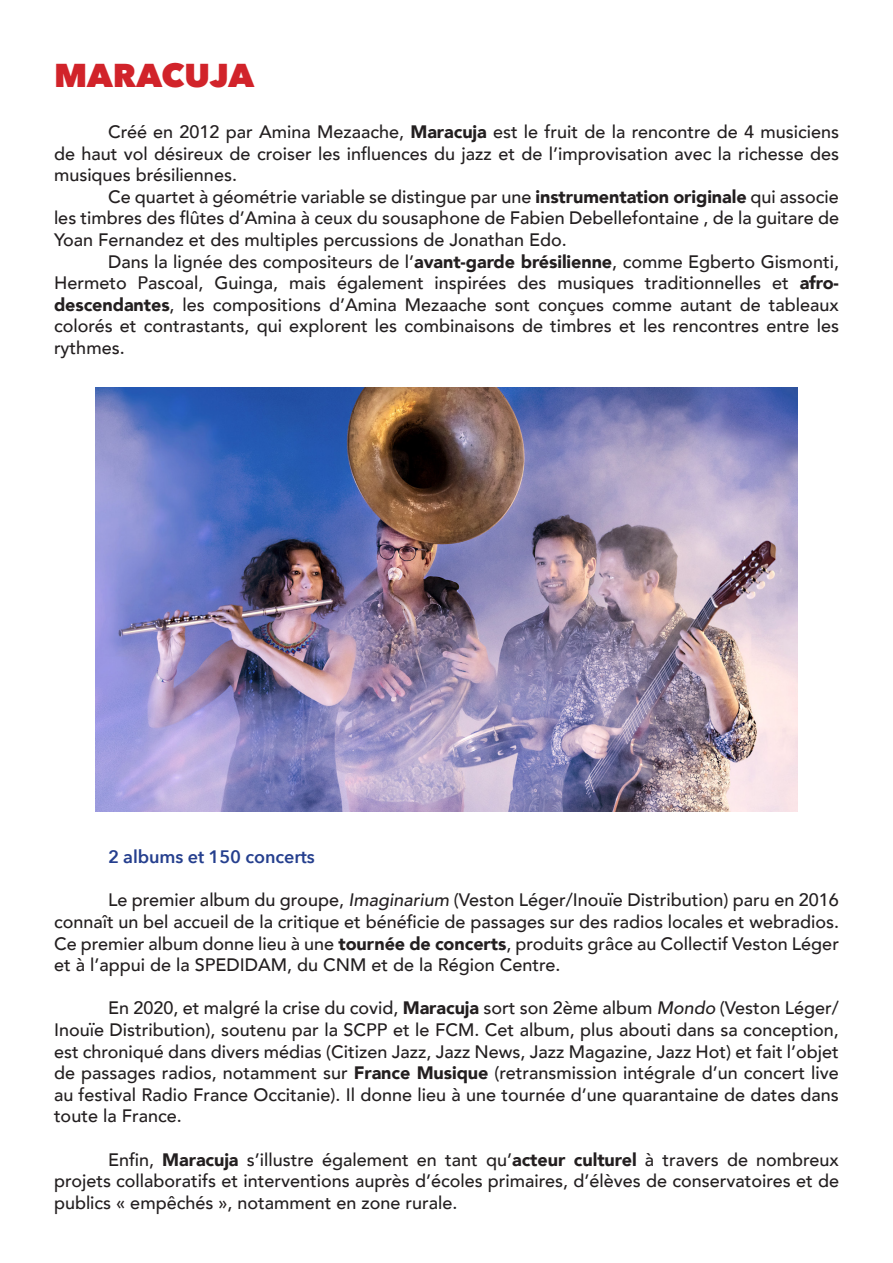
<style>
.page{position:relative;width:893px;height:1263px;background:#fff}
.page>*{position:absolute;margin:0;border:0;box-sizing:border-box;transform-origin:0 0}
.t1{font:800 33px "Avenir Next";color:#d1232a}
.t2{font:500 18px/21.6px "Avenir";color:#231f20;text-align:justify}
.t3{font:600 18px "Avenir Next";letter-spacing:-.005em;color:#253f8e}
.s1{font-weight:900}
.s2{font-style:italic}
</style>
<div class="page">
<img style="left:95px;top:388px;width:703px;height:423px">
<p class="t1" style="left:54px;top:55px;width:202px">MARACUJA</p>
<p class="t2" style="left:54px;top:120px;width:787px;text-indent:54px">Créé en 2012 par Amina Mezaache, <span class="s1">Maracuja</span> est le fruit de la rencontre de 4 musiciens de haut vol désireux de croiser les influences du jazz et de l’improvisation avec la richesse des musiques brésiliennes.</p>
<p class="t2" style="left:54px;top:185px;width:786px;text-indent:54px">Ce quartet à géométrie variable se distingue par une <span class="s1">instrumentation originale</span> qui associe les timbres des flûtes d’Amina à ceux du sousaphone de Fabien Debellefontaine , de la guitare de Yoan Fernandez et des multiples percussions de Jonathan Edo.</p>
<p class="t2" style="left:54px;top:250px;width:787px;text-indent:54px">Dans la lignée des compositeurs de l’<span class="s1">avant-garde brésilienne</span>, comme Egberto Gismonti, Hermeto Pascoal, Guinga, mais également inspirées des musiques traditionnelles et <span class="s1">afro&shy;descendantes</span>, les compositions d’Amina Mezaache sont conçues comme autant de tableaux colorés et contrastants, qui explorent les combinaisons de timbres et les rencontres entre les rythmes.</p>
<p class="t3" style="left:108px;top:841px;width:208px">2 albums et 150 concerts</p>
<p class="t2" style="left:54px;top:888px;width:787px;text-indent:54px">Le premier album du groupe, <span class="s2">Imaginarium</span> (Veston Léger/Inouïe Distribution) paru en 2016 connaît un bel accueil de la critique et bénéficie de passages sur des radios locales et webradios.<br>Ce premier album donne lieu à une <span class="s1">tournée de concerts</span>, produits grâce au Collectif Veston Léger et à l’appui de la SPEDIDAM, du CNM et de la Région Centre.</p>
<p class="t2" style="left:54px;top:996px;width:786px;text-indent:54px">En 2020, et malgré la crise du covid, <span class="s1">Maracuja</span> sort son 2ème album <span class="s2">Mondo</span> (Veston Léger/ Inouïe Distribution), soutenu par la SCPP et le FCM. Cet album, plus abouti dans sa conception, est chroniqué dans divers médias (Citizen Jazz, Jazz News, Jazz Magazine, Jazz Hot) et fait l’objet de passages radios, notamment sur <span class="s1">France Musique</span> (retransmission intégrale d’un concert live au festival Radio France Occitanie). Il donne lieu à une tournée d’une quarantaine de dates dans toute la France.</p>
<p class="t2" style="left:54px;top:1147px;width:786px;text-indent:54px">Enfin, <span class="s1">Maracuja</span> s’illustre également en tant qu’<span class="s1">acteur culturel</span> à travers de nombreux projets collaboratifs et interventions auprès d’écoles primaires, d’élèves de conservatoires et de publics « empêchés », notamment en zone rurale.</p>
</div>
